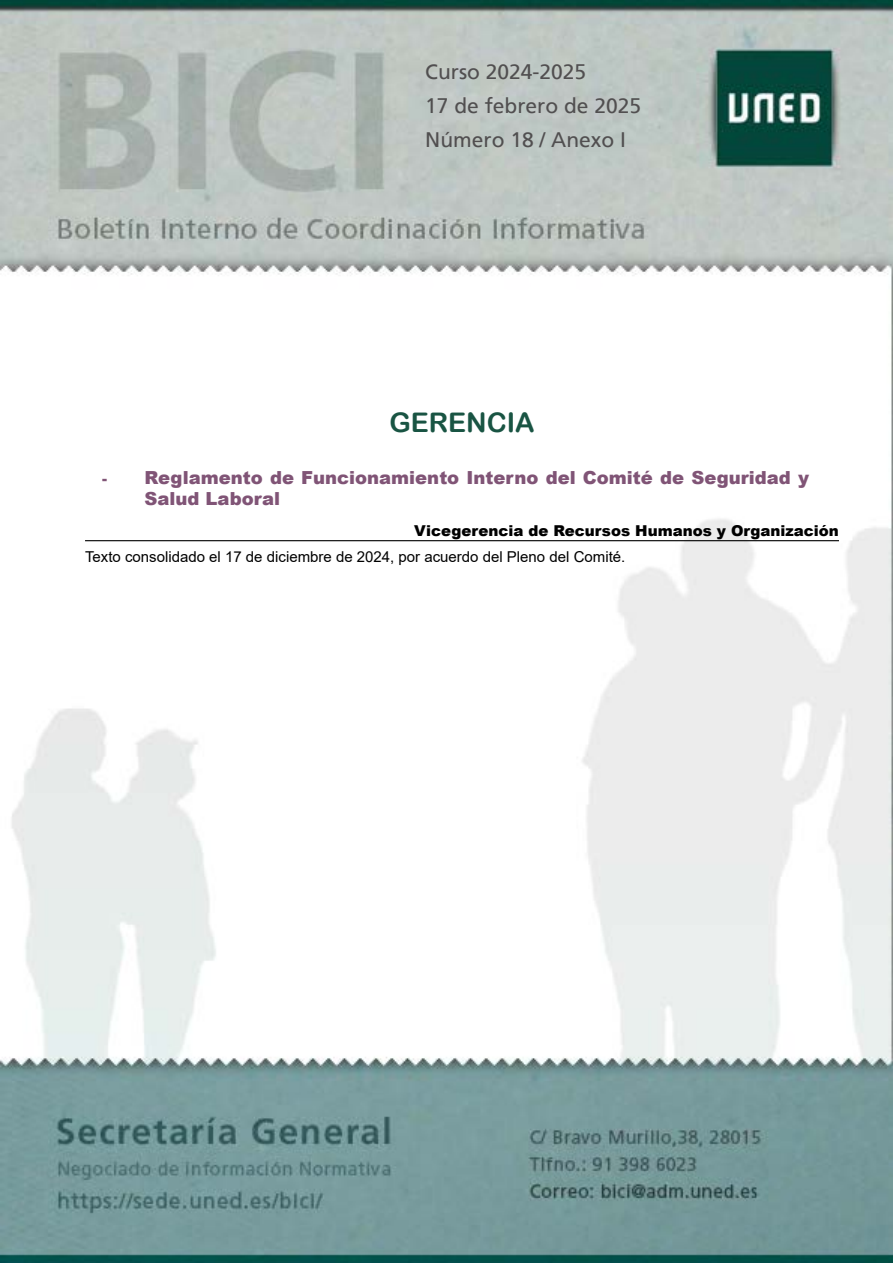
<style>
.page{position:relative;width:893px;height:1263px;background:#fff}
.page>*{position:absolute;margin:0;border:0;box-sizing:border-box;transform-origin:0 0}
.t1{font:27px "Arial Rounded MT Bold";color:#195443}
.t2{font:21px/33.8px "Frutiger";color:#514f50}
.t3{font:900 18px/21.6px "Arial";color:#805476}
.t4{font:15px "Arial";color:#000}
.t5{font:900 15px "Arial";color:#000}
.s1{font-size:15px}
</style>
<div class="page">
<img style="left:0;top:0;width:892px;height:1263px">
<hr style="left:85px;top:540px;width:754px;height:1px;background:#000">
<p class="t2" style="left:425px;top:55px;width:217px">Curso 2024-2025<br>17 de febrero de 2025<br>Número 18 / Anexo I</p>
<h1 class="t1" style="left:389px;top:407px;width:147px">GERENCIA</h1>
<p class="t3" style="left:145px;top:466px;width:666px;text-indent:-43px"><span class="s1">-</span> Reglamento de Funcionamiento Interno del Comité de Seguridad y<br>Salud Laboral</p>
<p class="t5" style="left:414px;top:520px;width:426px">Vicegerencia de Recursos Humanos y Organización</p>
<p class="t4" style="left:85px;top:547px;width:542px">Texto consolidado el 17 de diciembre de 2024, por acuerdo del Pleno del Comité.</p>
</div>
